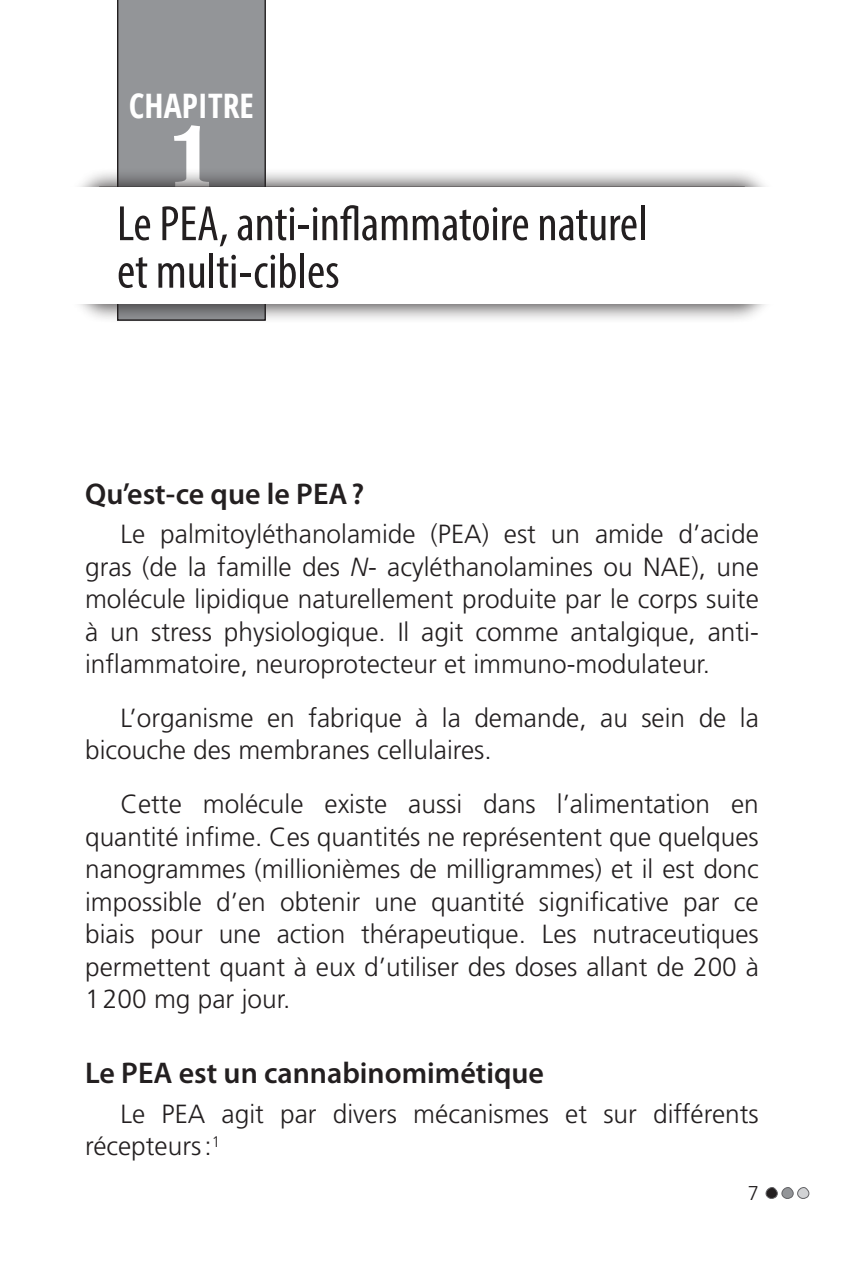
<style>
.page{position:relative;width:851px;height:1276px;background:#fff}
.page>*{position:absolute;margin:0;border:0;box-sizing:border-box;transform-origin:0 0}
.t1{font:90px "Superclarendon Rg";color:#fff}
.t2{font:condensed 50px/47.5px "Myriad Pro";color:#231f20}
.t3{font:700 condensed 33.75px "Open Sans";color:#fff}
.t4{font:600 30px "Myriad Pro";color:#231f20}
.t5{font:300 26.25px/32.5px "Frutiger LT Std";color:#231f20;text-align:justify}
.t6{font:300 20px "Frutiger LT Std";color:#231f20}
.s1{font-style:italic}
</style>
<div class="page">
<svg style="left:765px;top:1187px;width:44px;height:12px"></svg>
<div style="left:117px;top:0;width:149px;height:167px;background:#939598"></div>
<div style="left:44px;top:167px;width:755px;height:157px;background:#231f20;opacity:.75"></div>
<div style="left:0;top:187px;width:850px;height:117px;background:#fff"></div>
<p class="t3" style="left:129px;top:82px;width:126px">CHAPITRE</p>
<h1 class="t1" style="left:169px;top:100px;width:46px">1</h1>
<h2 class="t2" style="left:117px;top:199px;width:532px">Le PEA, anti-inflammatoire naturel et multi-cibles</h2>
<p class="t4" style="left:85px;top:474px;width:280px">Qu’est-ce que le PEA?</p>
<p class="t5" style="left:85px;top:518px;width:675px;text-indent:35px">Le palmitoyléthanolamide (PEA) est un amide d’acide gras (de la famille des <span class="s1">N</span>- acyléthanolamines ou NAE), une molécule lipidique naturellement produite par le corps suite à un stress physiologique. Il agit comme antalgique, anti&shy;inflammatoire, neuroprotecteur et immuno-modulateur.</p>
<p class="t5" style="left:85px;top:702px;width:675px;text-indent:35px">L’organisme en fabrique à la demande, au sein de la bicouche des membranes cellulaires.</p>
<p class="t5" style="left:85px;top:788px;width:675px;text-indent:35px">Cette molécule existe aussi dans l’alimentation en quantité infime. Ces quantités ne représentent que quelques nanogrammes (millionièmes de milligrammes) et il est donc impossible d’en obtenir une quantité significative par ce biais pour une action thérapeutique. Les nutraceutiques permettent quant à eux d’utiliser des doses allant de 200 à 1200 mg par jour.</p>
<p class="t4" style="left:85px;top:1054px;width:460px">Le PEA est un cannabinomimétique</p>
<p class="t5" style="left:85px;top:1098px;width:675px;text-indent:35px">Le PEA agit par divers mécanismes et sur différents récepteurs:<sup>1</sup></p>
<p class="t6" style="left:747px;top:1181px;width:13px">7</p>
</div>
